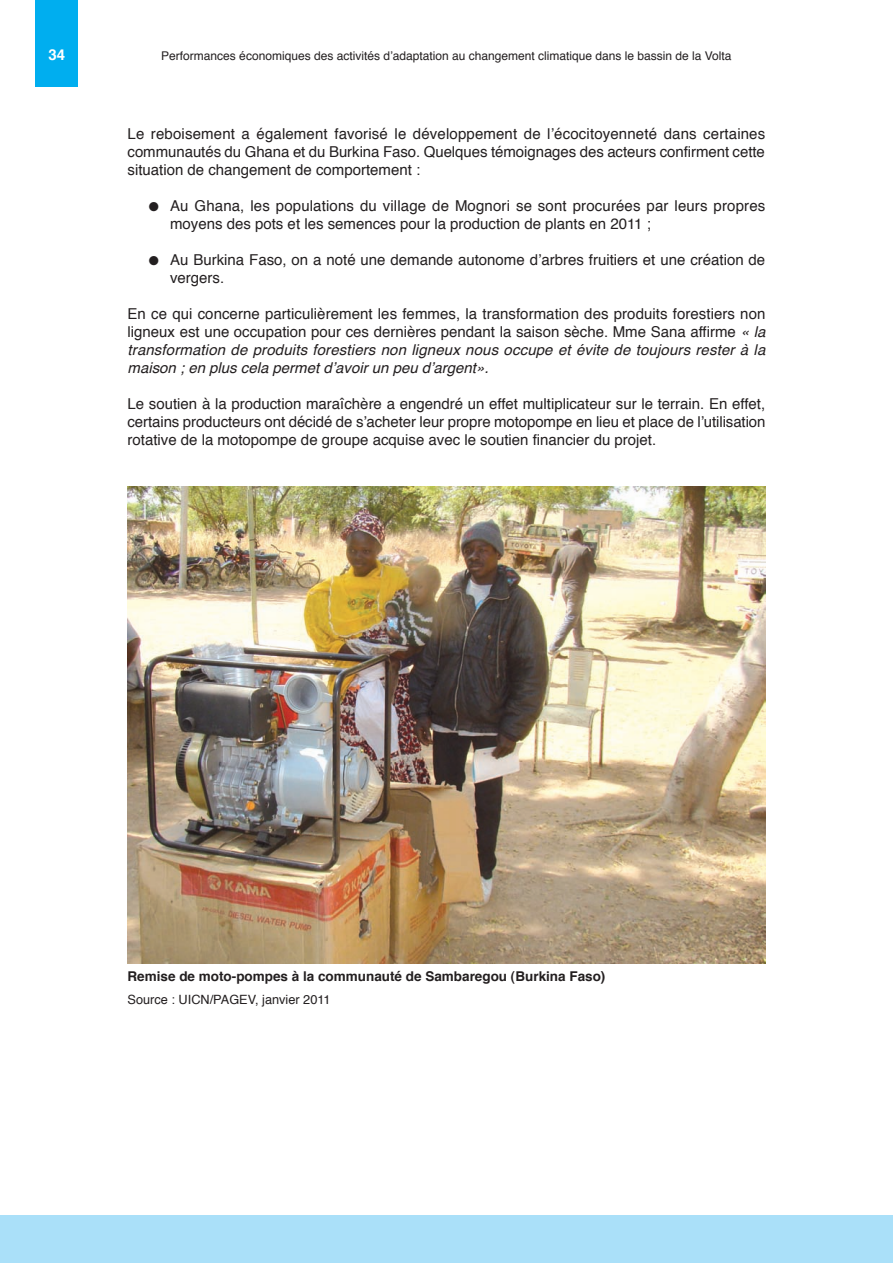
<style>
.page{position:relative;width:893px;height:1263px;background:#fff}
.page>*{position:absolute;margin:0;border:0;box-sizing:border-box;transform-origin:0 0}
.t1{font:15px/18px "Helvetica";color:#231f20;text-align:justify}
.t2{font:700 15px "Helvetica";color:#fff}
.t3{font:700 13.5px "Helvetica";color:#231f20}
.t4{font:12.75px "Helvetica";color:#231f20}
.t5{font:12px "Helvetica";color:#231f20}
.s1{font-style:italic}
</style>
<div class="page">
<div style="left:36px;top:0;width:42px;height:86px;background:#00aeef"></div>
<div style="left:0;top:1215px;width:893px;height:48px;background:#aae0f9"></div>
<img style="left:128px;top:486px;width:637px;height:478px">
<p class="t2" style="left:48px;top:48px;width:18px">34</p>
<p class="t5" style="left:161px;top:50px;width:572px">Performances économiques des activités d’adaptation au changement climatique dans le bassin de la Volta</p>
<p class="t1" style="left:128px;top:126px;width:639px">Le reboisement a également favorisé le développement de l’écocitoyenneté dans certaines communautés du Ghana et du Burkina Faso. Quelques témoignages des acteurs confirment cette situation de changement de comportement :</p>
<p class="t1" style="left:170px;top:198px;width:597px;text-indent:-21px">● Au Ghana, les populations du village de Mognori se sont procurées par leurs propres moyens des pots et les semences pour la production de plants en 2011 ;</p>
<p class="t1" style="left:170px;top:252px;width:597px;text-indent:-21px">● Au Burkina Faso, on a noté une demande autonome d’arbres fruitiers et une création de vergers.</p>
<p class="t1" style="left:128px;top:306px;width:639px">En ce qui concerne particulièrement les femmes, la transformation des produits forestiers non ligneux est une occupation pour ces dernières pendant la saison sèche. Mme Sana affirme <span class="s1">« la transformation de produits forestiers non ligneux nous occupe et évite de toujours rester à la maison ; en plus cela permet d’avoir un peu d’argent».</span></p>
<p class="t1" style="left:128px;top:396px;width:639px">Le soutien à la production maraîchère a engendré un effet multiplicateur sur le terrain. En effet, certains producteurs ont décidé de s’acheter leur propre motopompe en lieu et place de l’utilisation rotative de la motopompe de groupe acquise avec le soutien financier du projet.</p>
<p class="t3" style="left:128px;top:971px;width:479px">Remise de moto-pompes à la communauté de Sambaregou (Burkina Faso)</p>
<p class="t4" style="left:128px;top:994px;width:205px">Source : UICN/PAGEV, janvier 2011</p>
</div>
